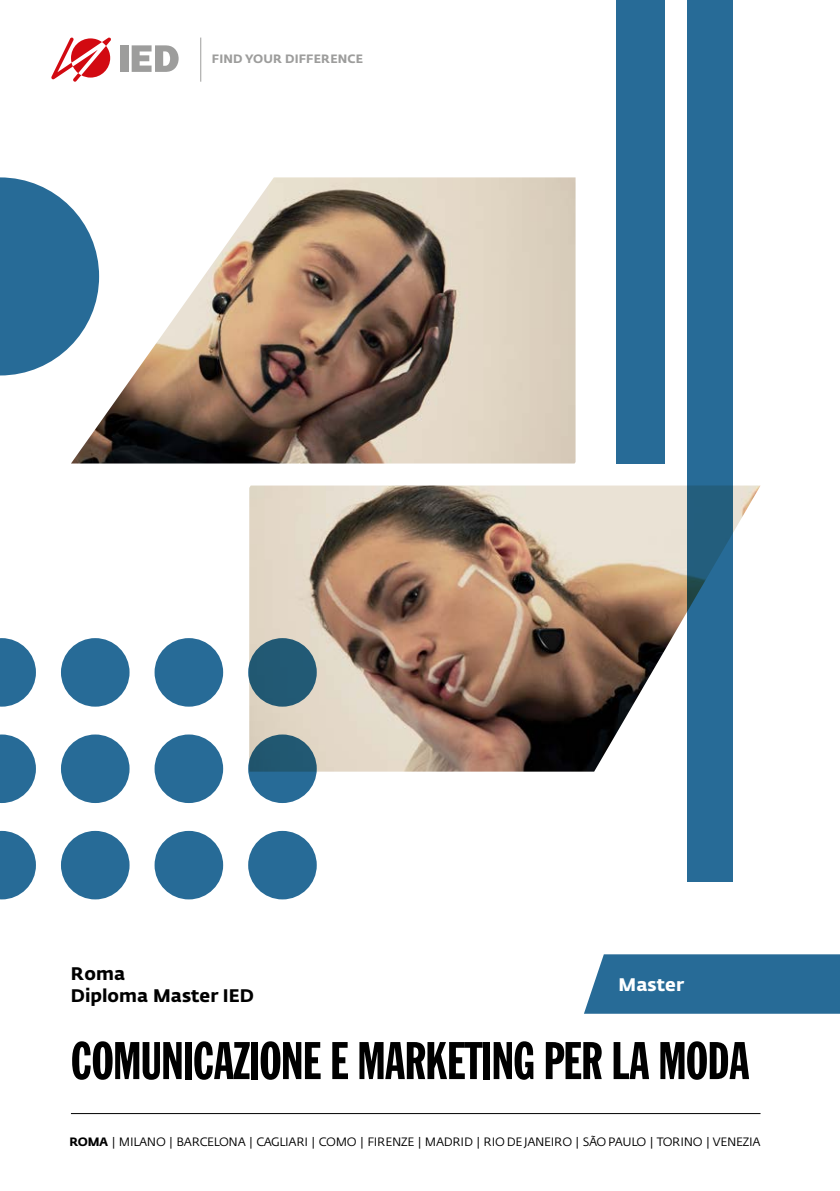
<style>
.page{position:relative;width:840px;height:1191px;background:#fff}
.page>*{position:absolute;margin:0;border:0;box-sizing:border-box;transform-origin:0 0}
.t1{font:52px "Franklin Gothic Std Extra Cond";letter-spacing:-.01em;color:#000}
.t2{font:700 18px/22px "Fedra Sans Alt Std";color:#000}
.t3{font:700 18px "Fedra Sans Alt Std";color:#fff}
.t4{font:12px "Fedra Sans Alt Std";letter-spacing:-.025em;color:#000}
.t5{font:700 12px "Fedra Sans Alt Std";letter-spacing:.01em;color:#9d9d9c}
.s1{font-weight:700}
</style>
<div class="page">
<img style="left:249px;top:485px;width:511px;height:286px">
<hr style="left:71px;top:1113px;width:689px;height:1px;background:#000">
<div style="left:584px;top:954px;width:255px;height:59px;background:#276b97"></div>
<img style="left:71px;top:177px;width:504px;height:286px">
<div style="left:686px;top:0;width:46px;height:881px;background:#276b97"></div>
<svg style="left:51px;top:37px;width:60px;height:45px"></svg>
<div style="left:120px;top:45px;width:8px;height:27px;background:#9d9d9c"></div>
<svg style="left:132px;top:45px;width:46px;height:27px"></svg>
<hr style="left:200px;top:38px;width:1px;height:44px;background:#9d9d9c">
<svg style="left:0;top:177px;width:99px;height:198px"></svg>
<div style="left:616px;top:0;width:48px;height:463px;background:#276b97"></div>
<div style="left:248px;top:831px;width:68px;height:68px;background:#276b97;border-radius:50%"></div>
<svg style="left:248px;top:734px;width:68px;height:69px;background:#266182"></svg>
<div style="left:248px;top:638px;width:68px;height:68px;background:#225974;border-radius:50%"></div>
<div style="left:154px;top:831px;width:69px;height:68px;background:#276b97;border-radius:50%"></div>
<div style="left:154px;top:734px;width:69px;height:69px;background:#276b97;border-radius:50%"></div>
<div style="left:154px;top:638px;width:69px;height:68px;background:#276b97;border-radius:50%"></div>
<div style="left:61px;top:831px;width:68px;height:68px;background:#276b97;border-radius:50%"></div>
<div style="left:61px;top:734px;width:68px;height:69px;background:#276b97;border-radius:50%"></div>
<div style="left:61px;top:638px;width:68px;height:68px;background:#276b97;border-radius:50%"></div>
<svg style="left:0;top:831px;width:36px;height:68px"></svg>
<svg style="left:0;top:734px;width:36px;height:69px"></svg>
<svg style="left:0;top:638px;width:36px;height:68px"></svg>
<p class="t5" style="left:212px;top:51px;width:153px">FIND YOUR DIFFERENCE</p>
<h2 class="t2" style="left:71px;top:962px;width:184px">Roma<br>Diploma Master IED</h2>
<h2 class="t3" style="left:618px;top:973px;width:67px">Master</h2>
<h1 class="t1" style="left:71px;top:1033px;width:679px">COMUNICAZIONE E MARKETING PER LA MODA</h1>
<p class="t4" style="left:70px;top:1133px;width:692px"><span class="s1">ROMA</span> | MILANO | BARCELONA | CAGLIARI | COMO | FIRENZE | MADRID | RIO DE JANEIRO | SÃO PAULO | TORINO | VENEZIA</p>
</div>
